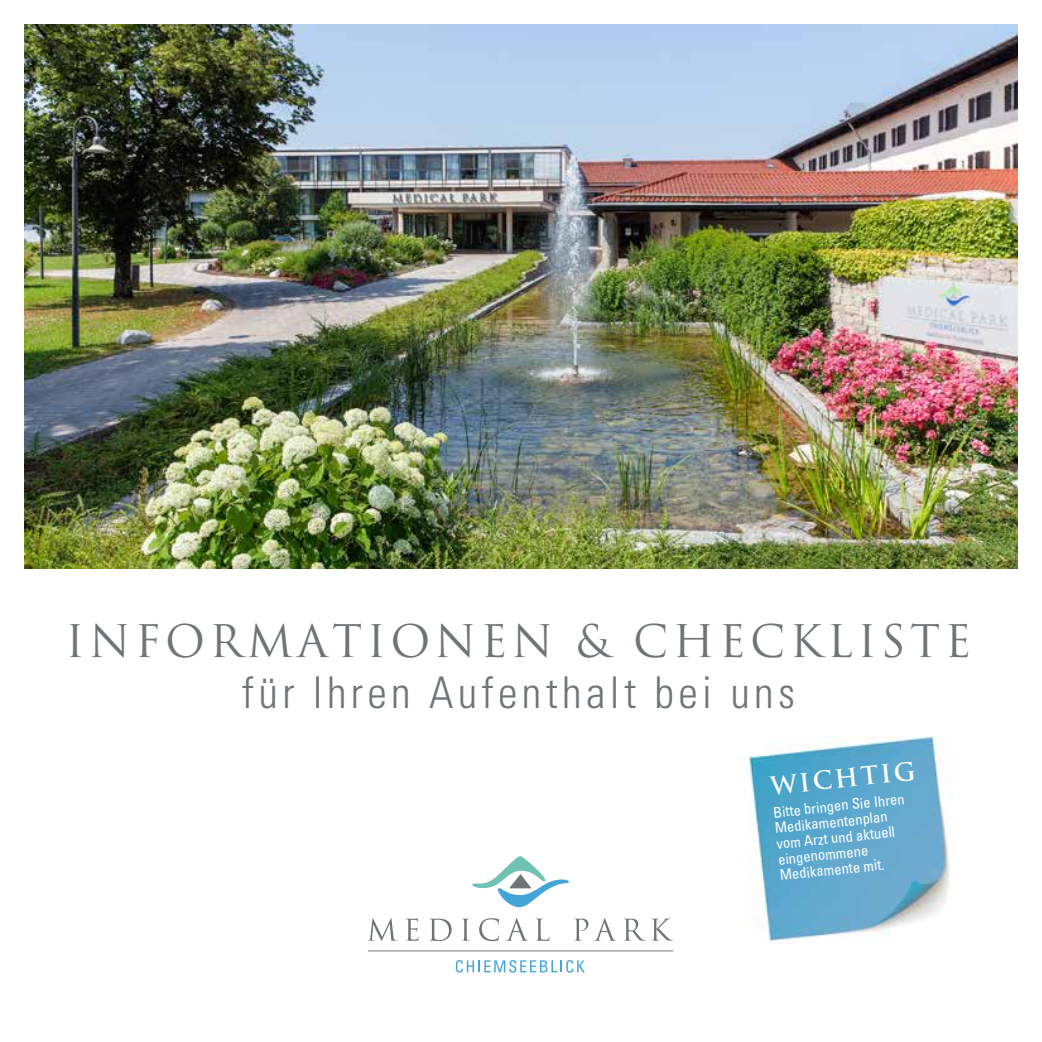
<style>
.page{position:relative;width:1042px;height:1042px;background:#fff}
.page>*{position:absolute;margin:0;border:0;box-sizing:border-box;transform-origin:0 0}
.t1{font:43.75px "Trajan Pro";letter-spacing:.1em;color:#6f7476}
.t2{font:300 condensed 43.75px "Univers";letter-spacing:.1em;color:#6f7476}
.t3{font:700 24.5px "Trajan Pro";color:#fff}
.t4{font:condensed 14.7px/15.8px "Univers";color:#fff}
</style>
<div class="page">
<img style="left:25px;top:25px;width:992px;height:544px">
<img style="left:748px;top:736px;width:203px;height:208px">
<svg style="left:456px;top:960px;width:129px;height:12px"></svg>
<svg style="left:472px;top:856px;width:97px;height:52px"></svg>
<hr style="left:368px;top:950px;width:305px;height:1px;background:#6f7476">
<svg style="left:369px;top:918px;width:26px;height:22px"></svg>
<svg style="left:406px;top:918px;width:13px;height:23px"></svg>
<svg style="left:429px;top:918px;width:23px;height:23px"></svg>
<svg style="left:462px;top:918px;width:7px;height:22px"></svg>
<svg style="left:479px;top:918px;width:20px;height:23px"></svg>
<svg style="left:508px;top:918px;width:18px;height:22px"></svg>
<svg style="left:535px;top:918px;width:14px;height:23px"></svg>
<svg style="left:574px;top:918px;width:14px;height:22px"></svg>
<svg style="left:596px;top:918px;width:18px;height:22px"></svg>
<svg style="left:624px;top:918px;width:47px;height:22px"></svg>
<h1 class="t1" style="left:65px;top:614px;width:907px">INFORMATIONEN &amp; CHECKLISTE</h1>
<h1 class="t2" style="left:242px;top:666px;width:554px">für Ihren Aufenthalt bei uns</h1>
<h2 class="t3" style="left:769px;top:770px;width:147px;rotate:-6deg">WICHTIG</h2>
<p class="t4" style="left:772px;top:804px;width:134px;rotate:-6deg">Bitte bringen Sie Ihren<br>Medikamentenplan vom Arzt und aktuell eingenommene<br>Medikamente mit.</p>
</div>
